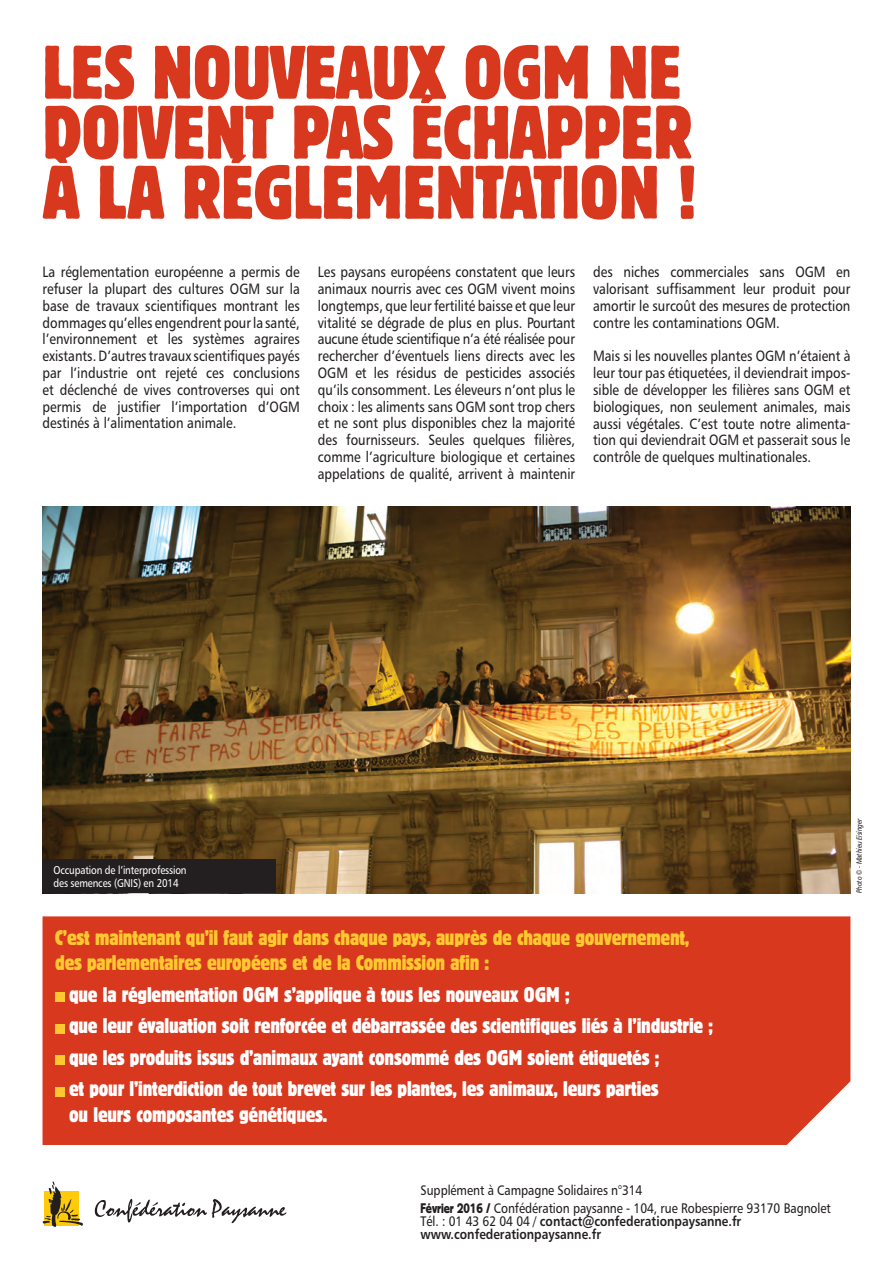
<style>
.page{position:relative;width:893px;height:1263px;background:#fff}
.page>*{position:absolute;margin:0;border:0;box-sizing:border-box;transform-origin:0 0}
.t1{font:condensed 75px/60px "Block BE";color:#d8381e}
.t2{font:condensed 21px/31.7px "Block BE";letter-spacing:-.01em;color:#fff}
.t3{font:condensed 21px/25.2px "Block BE";letter-spacing:-.01em;color:#fec830}
.t4{font:15px/16.8px "Humanist 777 BT Roman B";color:#231f20;text-align:justify;scale:.86 1}
.t5{font:13.8px/17.4px "Humanist 777 BT Roman B";letter-spacing:-.005em;color:#231f20;scale:.86 1}
.t6{font:13.8px/13.2px "Humanist 777 BT Bold B";color:#231f20;scale:.86 1}
.t7{font:11.4px/12.9px "Humanist 777 BT Roman B";letter-spacing:-.015em;color:#fff;scale:.86 1}
.t8{font:7.5px "Humanist 777 BT Italic B";letter-spacing:-.02em;color:#231f20;scale:.85 1}
.s1{font-family:"Block BE"}
.s2{font-family:"Humanist 777 BT Roman B"}
</style>
<div class="page">
<img style="left:43px;top:506px;width:807px;height:387px">
<svg style="left:43px;top:1181px;width:40px;height:46px"></svg>
<svg style="left:95px;top:1199px;width:191px;height:24px"></svg>
<div style="left:43px;top:916px;width:807px;height:229px;background:#d8381e"></div>
<div style="left:55px;top:992px;width:10px;height:10px;background:#fec830"></div>
<div style="left:55px;top:1024px;width:10px;height:9px;background:#fec830"></div>
<div style="left:55px;top:1055px;width:10px;height:10px;background:#fec830"></div>
<div style="left:55px;top:1087px;width:10px;height:9px;background:#fec830"></div>
<div style="left:43px;top:860px;width:233px;height:33px;background:#231f20"></div>
<h1 class="t1" style="left:43px;top:43px;width:656px">LES NOUVEAUX OGM NE<br>DOIVENT PAS ÉCHAPPER<br>À LA RÉGLEMENTATION !</h1>
<p class="t4" style="left:43px;top:263px;width:301px">La réglementation européenne a permis de refuser la plupart des cultures OGM sur la base de travaux scientifiques montrant les dommages qu’elles engendrent pour la santé, l’environnement et les systèmes agraires existants. D’autres travaux scientifiques payés par l’industrie ont rejeté ces conclusions et déclenché de vives controverses qui ont permis de justifier l’importation d’OGM destinés à l’alimentation animale.</p>
<p class="t4" style="left:593px;top:263px;width:301px">des niches commerciales sans OGM en valorisant suffisamment leur produit pour amortir le surcoût des mesures de protection contre les contaminations OGM.</p>
<p class="t4" style="left:318px;top:263px;width:301px">Les paysans européens constatent que leurs animaux nourris avec ces OGM vivent moins longtemps, que leur fertilité baisse et que leur vitalité se dégrade de plus en plus. Pourtant aucune étude scientifique n’a été réalisée pour rechercher d’éventuels liens directs avec les OGM et les résidus de pesticides associés qu’ils consomment. Les éleveurs n’ont plus le choix : les aliments sans OGM sont trop chers et ne sont plus disponibles chez la majorité des fournisseurs. Seules quelques filières, comme l’agriculture biologique et certaines appelations de qualité, arrivent à maintenir</p>
<p class="t4" style="left:593px;top:347px;width:301px">Mais si les nouvelles plantes OGM n’étaient à leur tour pas étiquetées, il deviendrait impos&shy;sible de développer les filières sans OGM et biologiques, non seulement animales, mais aussi végétales. C’est toute notre alimenta&shy;tion qui deviendrait OGM et passerait sous le contrôle de quelques multinationales.</p>
<p class="t7" style="left:54px;top:864px;width:156px">Occupation de l’interprofession des semences (GNIS) en 2014</p>
<h2 class="t3" style="left:55px;top:925px;width:635px">C’est maintenant qu’il faut agir dans chaque pays, auprès de chaque gouvernement, des parlementaires européens et de la Commission afin :</h2>
<p class="t2" style="left:69px;top:979px;width:646px">que la réglementation OGM s’applique à tous les nouveaux OGM ;<br>que leur évaluation soit renforcée et débarrassée des scientifiques liés à l’industrie ; que les produits issus d’animaux ayant consommé des OGM soient étiquetés ;<br>et pour l’interdiction de tout brevet sur les plantes, les animaux, leurs parties</p>
<h2 class="t2" style="left:69px;top:1098px;width:260px">ou leurs composantes génétiques.</h2>
<p class="t5" style="left:421px;top:1181px;width:479px">Supplément à Campagne Solidaires n°314<br><span class="s1">Février 2016 /</span> Confédération paysanne - 104, rue Robespierre 93170 Bagnolet</p>
<p class="t6" style="left:421px;top:1214px;width:374px"><span class="s2">Tél. : 01 43 62 04 04 /</span> contact@confederationpaysanne.fr www.confederationpaysanne.fr</p>
<p class="t8" style="left:854px;top:893px;width:90px;rotate:-90deg">Photo © - Mathieu Eisinger</p>
</div>
